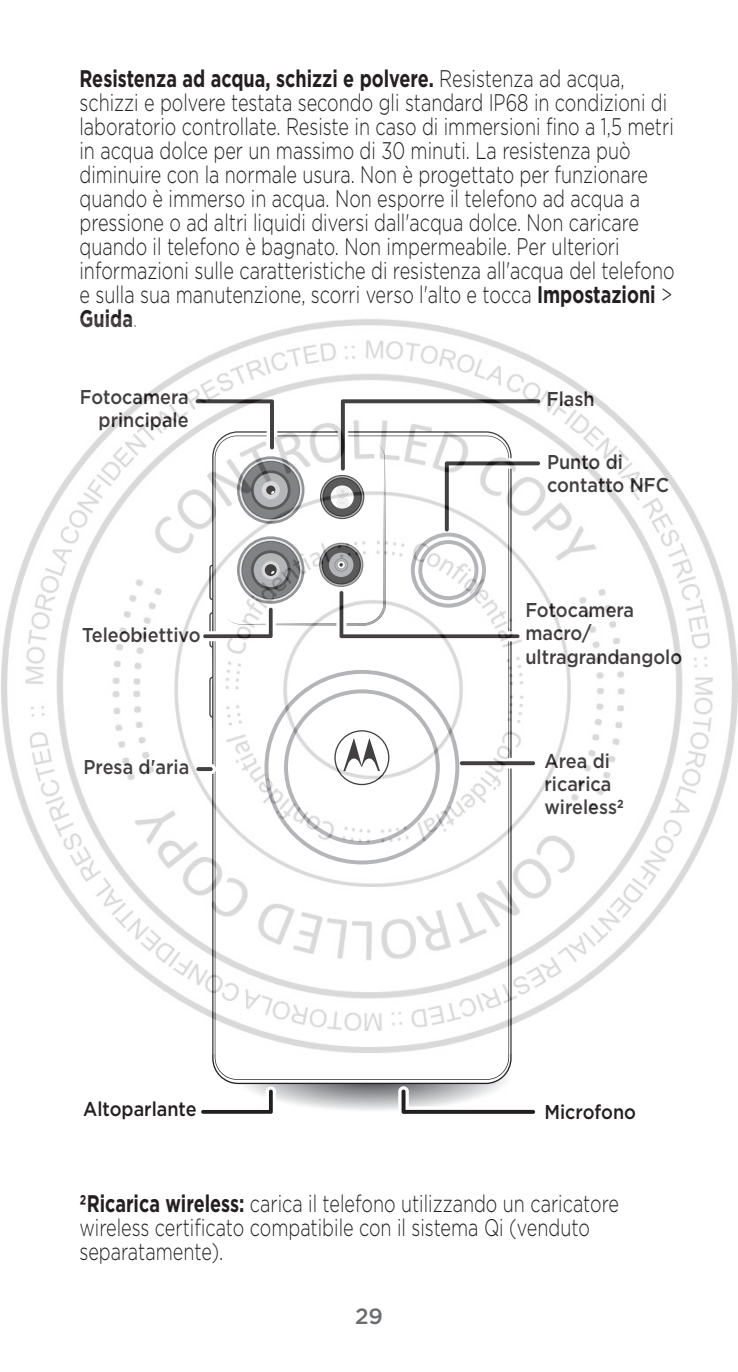
<style>
.page{position:relative;width:738px;height:1372px;background:#fff}
.page>*{position:absolute;margin:0;border:0;box-sizing:border-box;transform-origin:0 0}
.t1{font:300 24px/24px "Gotham";color:#231f20;scale:.75 1}
.t2{font:500 22px "Gotham";color:#6c6d70}
.t3{font:500 20px/23.2px "Gotham";color:#231f20;scale:.9 1}
.s1{font-weight:700}
.s2{color:#6c6d70}
</style>
<div class="page">
<img style="left:237px;top:1084px;width:265px;height:26px">
<svg style="left:201px;top:1086px;width:75px;height:28px"></svg>
<svg style="left:398px;top:1086px;width:138px;height:28px"></svg>
<img style="left:1px;top:319px;width:736px;height:735px">
<p class="t1" style="left:79px;top:66px;width:794px"><span class="s1">Resistenza ad acqua, schizzi e polvere.</span> Resistenza ad acqua, schizzi e polvere testata secondo gli standard IP68 in condizioni di laboratorio controllate. Resiste in caso di immersioni fino a 1,5 metri in acqua dolce per un massimo di 30 minuti. La resistenza può diminuire con la normale usura. Non è progettato per funzionare quando è immerso in acqua. Non esporre il telefono ad acqua a pressione o ad altri liquidi diversi dall'acqua dolce. Non caricare quando il telefono è bagnato. Non impermeabile. Per ulteriori informazioni sulle caratteristiche di resistenza all'acqua del telefono e sulla sua manutenzione, scorri verso l'alto e tocca <span class="s1">Impostazioni</span> &gt; <span class="s1">Guida</span><span class="s2">.</span></p>
<p class="t3" style="left:80px;top:385px;width:122px;text-align:right">Fotocamera principale</p>
<p class="t3" style="left:546px;top:388px;width:54px">Flash</p>
<p class="t3" style="left:546px;top:450px;width:137px">Punto di contatto NFC</p>
<p class="t3" style="left:82px;top:623px;width:133px">Teleobiettivo</p>
<p class="t3" style="left:525px;top:598px;width:176px">Fotocamera macro/ ultragrandangolo</p>
<p class="t3" style="left:83px;top:755px;width:119px">Presa d'aria</p>
<p class="t3" style="left:544px;top:749px;width:89px">Area di ricarica wireless<sup>2</sup></p>
<p class="t3" style="left:83px;top:1097px;width:127px">Altoparlante</p>
<p class="t3" style="left:544px;top:1100px;width:103px">Microfono</p>
<p class="t1" style="left:79px;top:1191px;width:720px"><span class="s1">2Ricarica wireless:</span> carica il telefono utilizzando un caricatore wireless certificato compatibile con il sistema Qi (venduto separatamente).</p>
<p class="t2" style="left:355px;top:1302px;width:29px">29</p>
</div>
